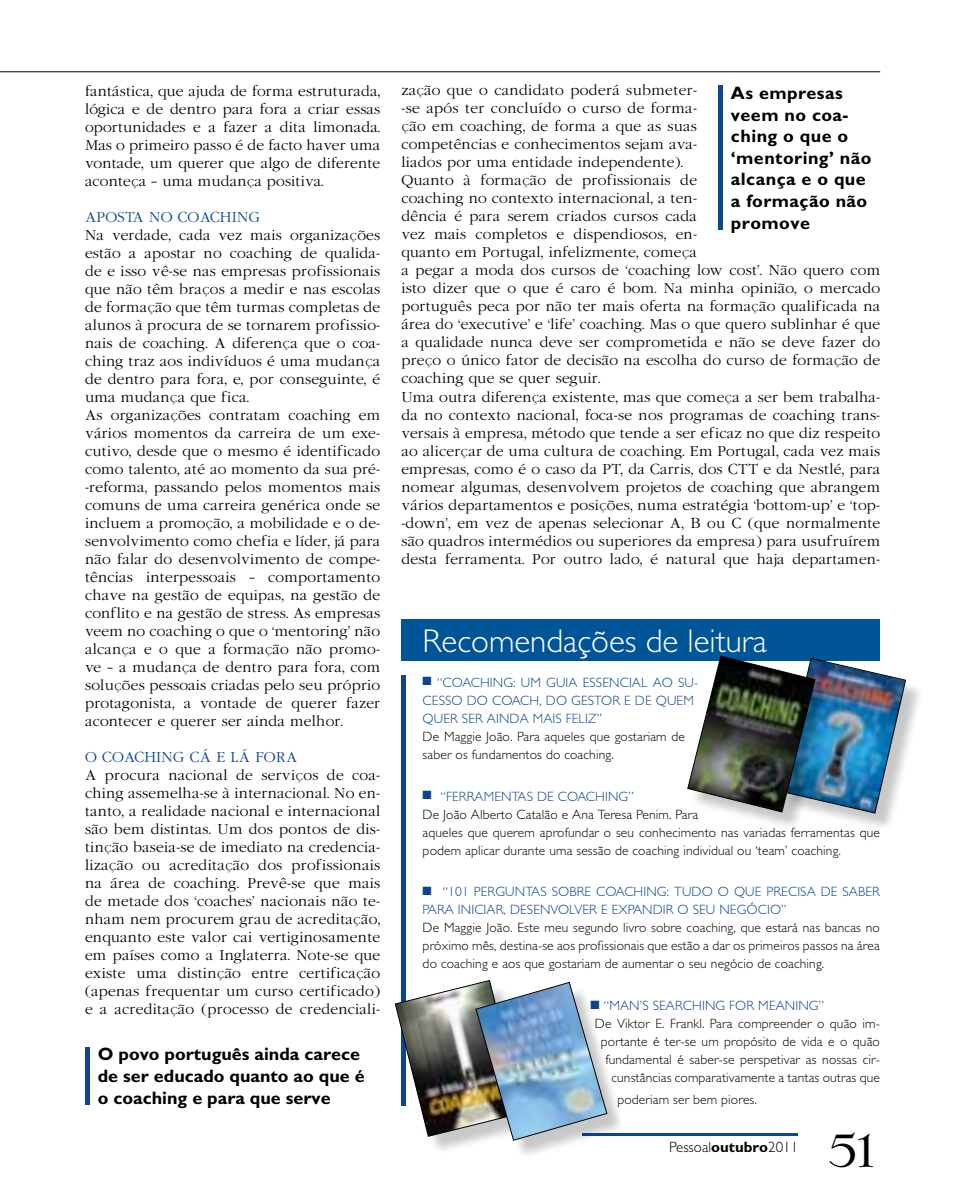
<style>
.page{position:relative;width:978px;height:1191px;background:#fff}
.page>*{position:absolute;margin:0;border:0;box-sizing:border-box;transform-origin:0 0}
.t1{font:45px "Lingwood";color:#000}
.t2{font:300 33px "Gentle Sans";color:#fff}
.t3{font:700 18px/21.6px "Gentle Sans";letter-spacing:.01em;color:#000}
.t4{font:300 15px "Gentle Sans";color:#000}
.t5{font:300 13.5px/18px "Garamond";letter-spacing:.025em;color:#000;text-align:justify}
.t6{font:300 13.5px/18px "Gentle Sans";letter-spacing:.01em;color:#000}
.t7{font:300 13.5px/18px "Gentle Sans";letter-spacing:.01em;color:#0d4689}
.t8{font:300 13.5px "Garamond";letter-spacing:.025em;color:#0d4689}
.s1{color:#0d4689}
.s2{font-weight:700}
</style>
<div class="page">
<hr style="left:0;top:71px;width:880px;height:1px;background:#000">
<hr style="left:582px;top:1133px;width:216px;height:2px;background:#0d4689">
<div style="left:401px;top:619px;width:479px;height:41px;background:#005596"></div>
<hr style="left:85px;top:1046px;width:4px;height:58px;background:#0d4689">
<hr style="left:718px;top:85px;width:4px;height:145px;background:#0d4689">
<div style="left:401px;top:676px;width:5px;height:430px;background:#0d4689"></div>
<div style="left:398px;top:983px;width:143px;height:171px;background:#000;opacity:.22"></div>
<div style="left:479px;top:985px;width:146px;height:173px;background:#000;opacity:.22"></div>
<img style="left:394px;top:980px;width:214px;height:161px">
<div style="left:783px;top:660px;width:141px;height:171px;background:#000;opacity:.22"></div>
<div style="left:691px;top:658px;width:142px;height:172px;background:#000;opacity:.22"></div>
<img style="left:687px;top:655px;width:219px;height:159px">
<p class="t5" style="left:85px;top:82px;width:297px">fantástica, que ajuda de forma estruturada, lógica e de dentro para fora a criar essas oportunidades e a fazer a dita limonada.<br>Mas o primeiro passo é de facto haver uma vontade, um querer que algo de diferente aconteça – uma mudança positiva.</p>
<p class="t8" style="left:85px;top:208px;width:165px">Aposta no coaching</p>
<p class="t5" style="left:85px;top:226px;width:297px;text-align:left">Na verdade, cada vez mais organizações estão a apostar no coaching de qualida&shy;de e isso vê-se nas empresas profissionais que não têm braços a medir e nas escolas de formação que têm turmas completas de alunos à procura de se tornarem profissio&shy;nais de coaching. A diferença que o coa&shy;ching traz aos indivíduos é uma mudança de dentro para fora, e, por conseguinte, é uma mudança que fica.<br>As organizações contratam coaching em vários momentos da carreira de um exe&shy;cutivo, desde que o mesmo é identificado como talento, até ao momento da sua pré--reforma, passando pelos momentos mais comuns de uma carreira genérica onde se incluem a promoção, a mobilidade e o de&shy;senvolvimento como chefia e líder, já para não falar do desenvolvimento de compe&shy;tências interpessoais – comportamento chave na gestão de equipas, na gestão de conflito e na gestão de stress. As empresas veem no coaching o que o ‘mentoring’ não alcança e o que a formação não promo&shy;ve – a mudança de dentro para fora, com soluções pessoais criadas pelo seu próprio protagonista, a vontade de querer fazer acontecer e querer ser ainda melhor.</p>
<p class="t8" style="left:85px;top:748px;width:89px">O coaching</p>
<p class="t8" style="left:190px;top:748px;width:109px">cá e lá fora</p>
<p class="t5" style="left:85px;top:766px;width:297px">A procura nacional de serviços de coa&shy;ching assemelha-se à internacional. No en&shy;tanto, a realidade nacional e internacional são bem distintas. Um dos pontos de dis&shy;tinção baseia-se de imediato na credencia&shy;lização ou acreditação dos profissionais na área de coaching. Prevê-se que mais de metade dos ‘coaches’ nacionais não te&shy;nham nem procurem grau de acreditação, enquanto este valor cai vertiginosamente em países como a Inglaterra. Note-se que existe uma distinção entre certificação (apenas frequentar um curso certificado) e a acreditação (processo de credenciali-</p>
<h3 class="t3" style="left:98px;top:1043px;width:268px">O povo português ainda carece de ser educado quanto ao que é o coaching e para que serve</h3>
<p class="t5" style="left:401px;top:82px;width:481px;text-align:left">zação que o candidato poderá submeter-<br>-se após ter concluído o curso de forma-<br>ção em coaching, de forma a que as suas<br>competências e conhecimentos sejam ava-<br>liados por uma entidade independente).<br>Quanto à formação de profissionais de<br>coaching no contexto internacional, a ten-<br>dência é para serem criados cursos cada<br>vez mais completos e dispendiosos, en-<br>quanto em Portugal, infelizmente, começa<br>a pegar a moda dos cursos de ‘coaching low cost’. Não quero com isto dizer que o que é caro é bom. Na minha opinião, o mercado português peca por não ter mais oferta na formação qualificada na área do ‘executive’ e ‘life’ coaching. Mas o que quero sublinhar é que a qualidade nunca deve ser comprometida e não se deve fazer do preço o único fator de decisão na escolha do curso de formação de coaching que se quer seguir.<br>Uma outra diferença existente, mas que começa a ser bem trabalha&shy;da no contexto nacional, foca-se nos programas de coaching trans&shy;versais à empresa, método que tende a ser eficaz no que diz respeito ao alicerçar de uma cultura de coaching. Em Portugal, cada vez mais empresas, como é o caso da PT, da Carris, dos CTT e da Nestlé, para nomear algumas, desenvolvem projetos de coaching que abrangem vários departamentos e posições, numa estratégia ‘bottom-up’ e ‘top--down’, em vez de apenas selecionar A, B ou C (que normalmente são quadros intermédios ou superiores da empresa) para usufruírem desta ferramenta. Por outro lado, é natural que haja departamen-</p>
<h3 class="t3" style="left:731px;top:82px;width:142px">As empresas veem no coa&shy;ching o que o ‘mentoring’ não alcança e o que a formação não promove</h3>
<h2 class="t2" style="left:423px;top:622px;width:346px">Recomendações de leitura</h2>
<p class="t7" style="left:423px;top:673px;width:277px">■ “Coaching: um guia essencial ao su&shy;cesso do coach, do gestor e de quem quer ser ainda mais feliz”</p>
<p class="t6" style="left:423px;top:727px;width:264px">De M aggie João. Para aqueles que gostariam de saber os fundamentos do coaching.</p>
<p class="t6" style="left:423px;top:787px;width:459px"><span class="s1">■ “Ferramentas d e Coaching”<br></span>De João Alberto Catalão e Ana Teresa Penim. Para<br>aqueles que querem aprofundar o seu conhecimento nas variadas ferramentas que podem aplicar durante uma sessão de coaching individual ou ‘team’ coaching.</p>
<p class="t7" style="left:423px;top:883px;width:456px">■ “101 Perguntas sobre Coaching: Tudo o que precisa de saber para iniciar, d esenvolver e expandir o seu negócio”</p>
<p class="t6" style="left:423px;top:919px;width:459px;text-align:justify">De M aggie João. Este meu segundo livro sobre coaching, que estará nas bancas no próximo mês, destina-se aos profissionais que estão a dar os primeiros passos na área do coaching e aos que gostariam de aumentar o seu negócio de coaching.</p>
<p class="t7" style="left:590px;top:996px;width:235px">■ “Man’s searching for meaning”</p>
<p class="t6" style="left:595px;top:1014px;width:287px">De Viktor E. Frankl. Para compreender o quão im-</p>
<p class="t6" style="left:601px;top:1032px;width:280px">portante é ter-se um propósito de vida e o quão</p>
<p class="t6" style="left:605px;top:1050px;width:276px">fundamental é saber-se perspetivar as nossas cir-</p>
<p class="t6" style="left:611px;top:1068px;width:270px">cunstâncias comparativamente a tantas outras que</p>
<p class="t6" style="left:617px;top:1090px;width:141px">poderiam ser bem piores.</p>
<p class="t4" style="left:669px;top:1137px;width:130px">Pessoal<span class="s2">outubro</span>2011</p>
<h1 class="t1" style="left:829px;top:1125px;width:53px">51</h1>
</div>
